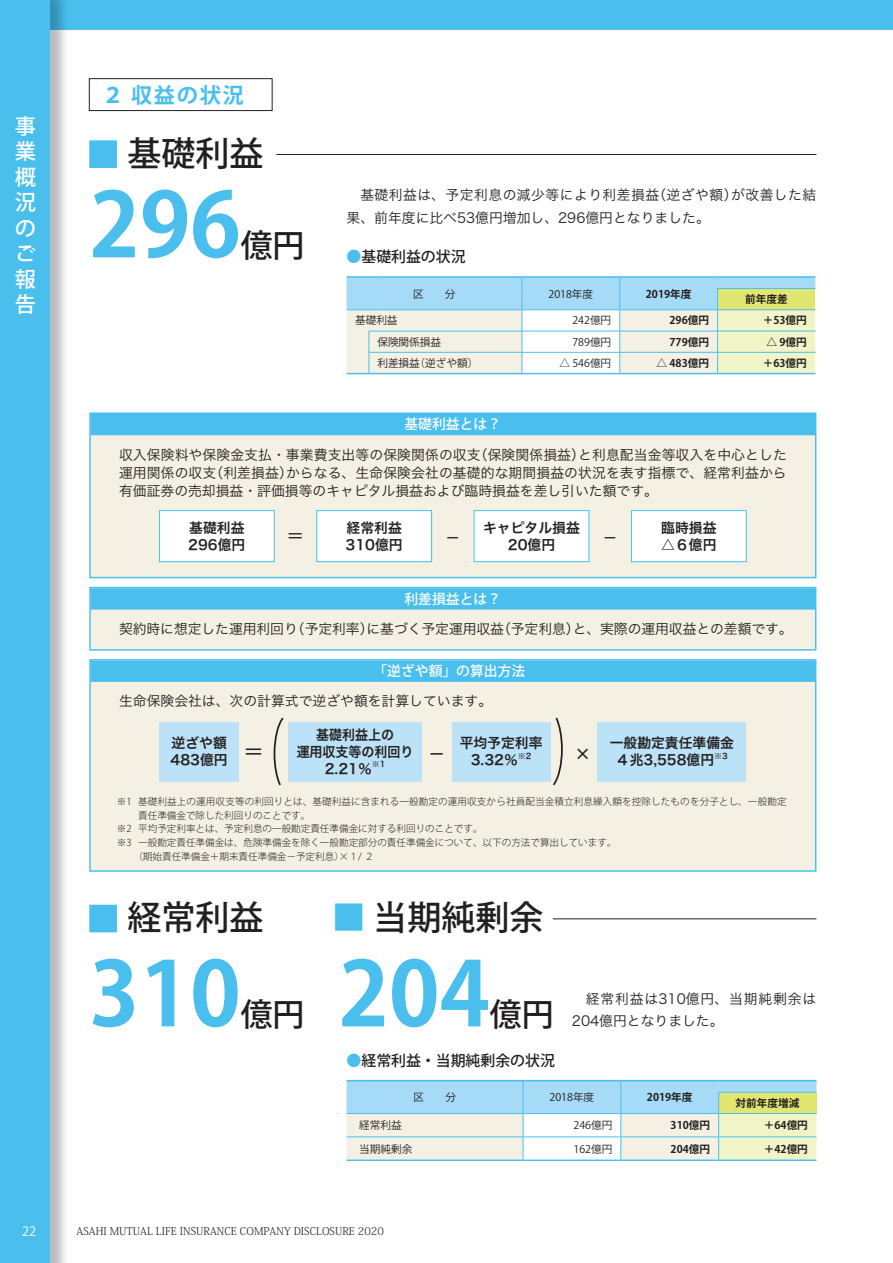
<style>
.page{position:relative;width:893px;height:1263px;background:#fff}
.page>*{position:absolute;margin:0;border:0;box-sizing:border-box;transform-origin:0 0}
.t1{font:700 88.2px "Koz Go Pro";color:#4abfee}
.t2{font:500 34.05px "Koz Go Pro";color:#231f20}
.t3{font:500 31.95px "Koz Go Pro";color:#231f20}
.t4{font:22.2px "Hiragino Sans W3";color:#231f20}
.t5{font:500 21.3px/25.5px "Koz Go Pro";color:#fff;text-align:justify}
.t6{font:700 21.3px "Koz Go Pro";letter-spacing:.075em;color:#4abfee}
.t7{font:19.2px "Hiragino Sans W3";color:#231f20}
.t8{font:500 14.85px "Koz Go Pro";color:#231f20}
.t9{font:13.8px/18.1px "Hiragino Sans W3";color:#231f20}
.t10{font:13.8px/17px "Hiragino Sans W6";color:#231f20}
.t11{font:13.8px/22.4px "Hiragino Sans W3";letter-spacing:.035em;color:#231f20}
.t12{font:500 13.8px "Koz Go Pro";color:#fff}
.t13{font:13.8px "Hiragino Sans W6";color:#231f20;scale:.94 1}
.t14{font:12.75px "Koz Go Pro";color:#fff}
.t15{font:10.65px "Koz Go Pro";color:#231f20}
.t16{font:700 10.65px "Koz Go Pro";color:#231f20}
.t17{font:300 10.65px "Koz Min Pro";color:#231f20}
.t18{font:300 9.6px "Koz Go Pro";color:#231f20}
.t19{font:7.95px "Hiragino Sans W6";color:#231f20}
.s1{color:#4abfee}
.s2{font-weight:400}
</style>
<div class="page">
<div style="left:0;top:0;width:893px;height:30px;background:#4abfee"></div>
<div style="left:0;top:0;width:50px;height:1263px;background:#4abfee"></div>
<div style="left:89px;top:78px;width:183px;height:33px;border:1px solid #231f20"></div>
<div style="left:89px;top:140px;width:28px;height:28px;background:#4abfee"></div>
<hr style="left:276px;top:154px;width:540px;height:1px;background:#231f20">
<div style="left:89px;top:905px;width:28px;height:27px;background:#4abfee"></div>
<hr style="left:553px;top:918px;width:263px;height:1px;background:#231f20">
<div style="left:90px;top:413px;width:726px;height:165px;background:#f4f0e3"></div>
<div style="left:91px;top:414px;width:724px;height:21px;background:#4abfee"></div>
<div style="left:89px;top:412px;width:727px;height:166px;border:1px solid #4abfee"></div>
<div style="left:90px;top:588px;width:726px;height:62px;background:#f4f0e3"></div>
<div style="left:91px;top:588px;width:724px;height:22px;background:#4abfee"></div>
<div style="left:89px;top:587px;width:727px;height:64px;border:1px solid #4abfee"></div>
<div style="left:90px;top:660px;width:726px;height:211px;background:#f4f0e3"></div>
<div style="left:91px;top:661px;width:724px;height:21px;background:#4abfee"></div>
<div style="left:89px;top:659px;width:727px;height:213px;border:1px solid #4abfee"></div>
<div style="left:160px;top:722px;width:79px;height:59px;background:#bce2f7"></div>
<svg style="left:273px;top:717px;width:11px;height:69px"></svg>
<div style="left:288px;top:722px;width:134px;height:59px;background:#bce2f7"></div>
<div style="left:452px;top:722px;width:99px;height:59px;background:#bce2f7"></div>
<svg style="left:553px;top:717px;width:10px;height:69px"></svg>
<div style="left:598px;top:722px;width:148px;height:59px;background:#bce2f7"></div>
<svg style="left:347px;top:276px;width:468px;height:98px;background:#d4e9e3"></svg>
<hr style="left:379px;top:373px;width:143px;height:1px;background:#4abfee">
<hr style="left:522px;top:373px;width:98px;height:1px;background:#4abfee">
<hr style="left:620px;top:373px;width:98px;height:1px;background:#4abfee">
<hr style="left:718px;top:373px;width:97px;height:1px;background:#4abfee">
<svg style="left:347px;top:1080px;width:469px;height:81px;background:#cfe7e3"></svg>
<hr style="left:368px;top:1080px;width:155px;height:1px;background:#4abfee">
<hr style="left:523px;top:1080px;width:98px;height:1px;background:#4abfee">
<hr style="left:621px;top:1080px;width:98px;height:1px;background:#4abfee">
<hr style="left:719px;top:1080px;width:97px;height:1px;background:#4abfee">
<div style="left:159px;top:511px;width:115px;height:51px;background:#fff"></div>
<div style="left:159px;top:510px;width:116px;height:52px;border:1px solid #4abfee"></div>
<div style="left:317px;top:511px;width:115px;height:51px;background:#fff"></div>
<div style="left:316px;top:510px;width:116px;height:52px;border:1px solid #4abfee"></div>
<div style="left:474px;top:511px;width:115px;height:51px;background:#fff"></div>
<div style="left:474px;top:510px;width:115px;height:52px;border:1px solid #4abfee"></div>
<div style="left:631px;top:511px;width:115px;height:51px;background:#fff"></div>
<div style="left:631px;top:510px;width:116px;height:52px;border:1px solid #4abfee"></div>
<h3 class="t5" style="left:15px;top:114px;width:22px">事業概況のご報告</h3>
<h3 class="t6" style="left:102px;top:81px;width:143px">２ 収益の状況</h3>
<h2 class="t2" style="left:128px;top:132px;width:138px">基礎利益</h2>
<h1 class="t1" style="left:89px;top:168px;width:153px">296</h1>
<h3 class="t3" style="left:241px;top:225px;width:65px">億円</h3>
<p class="t11" style="left:347px;top:183px;width:471px;text-indent:14px">基礎利益は、予定利息の減少等により利差損益（逆ざや額）が改善した結果、前年度に比べ53億円増加し、296億円となりました。</p>
<p class="t8" style="left:347px;top:247px;width:121px"><span class="s1">●</span>基礎利益の状況</p>
<p class="t15" style="left:413px;top:287px;width:44px">区　　分</p>
<p class="t15" style="left:548px;top:287px;width:46px">2018年度</p>
<p class="t16" style="left:646px;top:287px;width:47px">2019年度</p>
<p class="t16" style="left:745px;top:292px;width:44px">前年度差</p>
<p class="t15" style="left:355px;top:314px;width:44px">基礎利益</p>
<p class="t15" style="left:572px;top:314px;width:40px">242億円</p>
<p class="t16" style="left:670px;top:314px;width:41px">296億円</p>
<p class="t16" style="left:763px;top:314px;width:46px">＋53億円</p>
<p class="t15" style="left:377px;top:335px;width:65px">保険関係損益</p>
<p class="t15" style="left:572px;top:335px;width:40px">789億円</p>
<p class="t16" style="left:670px;top:335px;width:41px">779億円</p>
<p class="t16" style="left:767px;top:335px;width:42px">△ 9億円</p>
<p class="t15" style="left:377px;top:356px;width:102px">利差損益（逆ざや額）</p>
<p class="t15" style="left:559px;top:356px;width:53px">△ 546億円</p>
<p class="t16" style="left:656px;top:356px;width:54px"><span class="s2">△</span> 483億円</p>
<p class="t16" style="left:763px;top:356px;width:46px">＋63億円</p>
<p class="t12" style="left:404px;top:415px;width:98px">基礎利益とは？</p>
<p class="t9" style="left:119px;top:444px;width:669px;text-align:justify">収入保険料や保険金支払・事業費支出等の保険関係の収支（保険関係損益）と利息配当金等収入を中心とした運用関係の収支（利差損益）からなる、生命保険会社の基礎的な期間損益の状況を表す指標で、経常利益から有価証券の売却損益・評価損等のキャピタル損益および臨時損益を差し引いた額です。</p>
<p class="t10" style="left:188px;top:519px;width:59px">基礎利益<br>296億円</p>
<p class="t10" style="left:346px;top:519px;width:59px">経常利益<br>310億円</p>
<p class="t10" style="left:483px;top:519px;width:98px;text-align:center">キャピタル損益<br>20億円</p>
<p class="t10" style="left:661px;top:519px;width:57px">臨時損益</p>
<h3 class="t7" style="left:286px;top:519px;width:21px">＝</h3>
<h3 class="t7" style="left:447px;top:519px;width:14px">−</h3>
<h3 class="t7" style="left:604px;top:519px;width:14px">−</h3>
<p class="t10" style="left:661px;top:536px;width:57px">△６億円</p>
<p class="t12" style="left:404px;top:590px;width:98px">利差損益とは？</p>
<p class="t9" style="left:119px;top:619px;width:675px">契約時に想定した運用利回り（予定利率）に基づく予定運用収益（予定利息）と、実際の運用収益との差額です。</p>
<p class="t12" style="left:373px;top:662px;width:154px">「逆ざや額」の算出方法</p>
<p class="t9" style="left:119px;top:691px;width:375px">生命保険会社は、次の計算式で逆ざや額を計算しています。</p>
<p class="t10" style="left:171px;top:734px;width:96px">逆ざや額<br>483億円 <sup>＝</sup></p>
<p class="t13" style="left:316px;top:722px;width:84px">基礎利益上の</p>
<p class="t13" style="left:297px;top:739px;width:126px">運用収支等の利回り</p>
<p class="t10" style="left:325px;top:759px;width:49px">2.21％</p>
<p class="t19" style="left:372px;top:757px;width:15px">※1</p>
<h3 class="t4" style="left:429px;top:732px;width:16px">−</h3>
<p class="t10" style="left:471px;top:734px;width:73px;text-indent:-11px">平均予定利率<br>3.32％</p>
<p class="t19" style="left:518px;top:748px;width:15px">※2</p>
<h3 class="t4" style="left:575px;top:732px;width:16px">×</h3>
<p class="t10" style="left:616px;top:734px;width:120px;text-indent:-6px">一般勘定責任準備金<br>４兆3,558億円</p>
<p class="t19" style="left:714px;top:748px;width:15px">※3</p>
<p class="t18" style="left:117px;top:795px;width:671px">※1 基礎利益上の運用収支等の利回りとは、基礎利益に含まれる一般勘定の運用収支から社員配当金積立利息繰入額を控除したものを分子とし、一般勘定</p>
<p class="t18" style="left:138px;top:809px;width:174px">責任準備金で除した利回りのことです。</p>
<p class="t18" style="left:117px;top:822px;width:367px">※2 平均予定利率とは、予定利息の一般勘定責任準備金に対する利回りのことです。</p>
<p class="t18" style="left:117px;top:836px;width:501px">※3 一般勘定責任準備金は、危険準備金を除く一般勘定部分の責任準備金について、以下の方法で算出しています。</p>
<p class="t18" style="left:133px;top:850px;width:242px">（期始責任準備金＋期末責任準備金－予定利息）×１/ ２</p>
<h2 class="t2" style="left:128px;top:896px;width:417px">経常利益　　<span class="s1">■</span> 当期純剰余</h2>
<h1 class="t1" style="left:89px;top:937px;width:153px">310</h1>
<h3 class="t3" style="left:241px;top:994px;width:65px">億円</h3>
<h1 class="t1" style="left:338px;top:937px;width:153px">204</h1>
<h3 class="t3" style="left:490px;top:994px;width:65px">億円</h3>
<p class="t9" style="left:572px;top:987px;width:246px;line-height:22.4px;text-indent:14px">経常利益は310億円、当期純剰余は<br>204億円となりました。</p>
<p class="t8" style="left:347px;top:1051px;width:210px"><span class="s1">●</span>経常利益・当期純剰余の状況</p>
<p class="t15" style="left:414px;top:1090px;width:44px">区　　分</p>
<p class="t15" style="left:550px;top:1090px;width:46px">2018年度</p>
<p class="t16" style="left:647px;top:1090px;width:47px">2019年度</p>
<p class="t16" style="left:736px;top:1096px;width:65px">対前年度増減</p>
<p class="t15" style="left:359px;top:1118px;width:44px">経常利益</p>
<p class="t15" style="left:573px;top:1118px;width:40px">246億円</p>
<p class="t16" style="left:671px;top:1118px;width:41px">310億円</p>
<p class="t16" style="left:764px;top:1118px;width:46px">＋64億円</p>
<p class="t15" style="left:359px;top:1142px;width:55px">当期純剰余</p>
<p class="t15" style="left:573px;top:1142px;width:40px">162億円</p>
<p class="t16" style="left:671px;top:1142px;width:41px">204億円</p>
<p class="t16" style="left:764px;top:1142px;width:46px">＋42億円</p>
<p class="t14" style="left:22px;top:1223px;width:16px">22</p>
<p class="t17" style="left:77px;top:1224px;width:309px">ASAHI MUTUAL LIFE INSURANCE COMPANY DISCLOSURE 2020</p>
</div>
